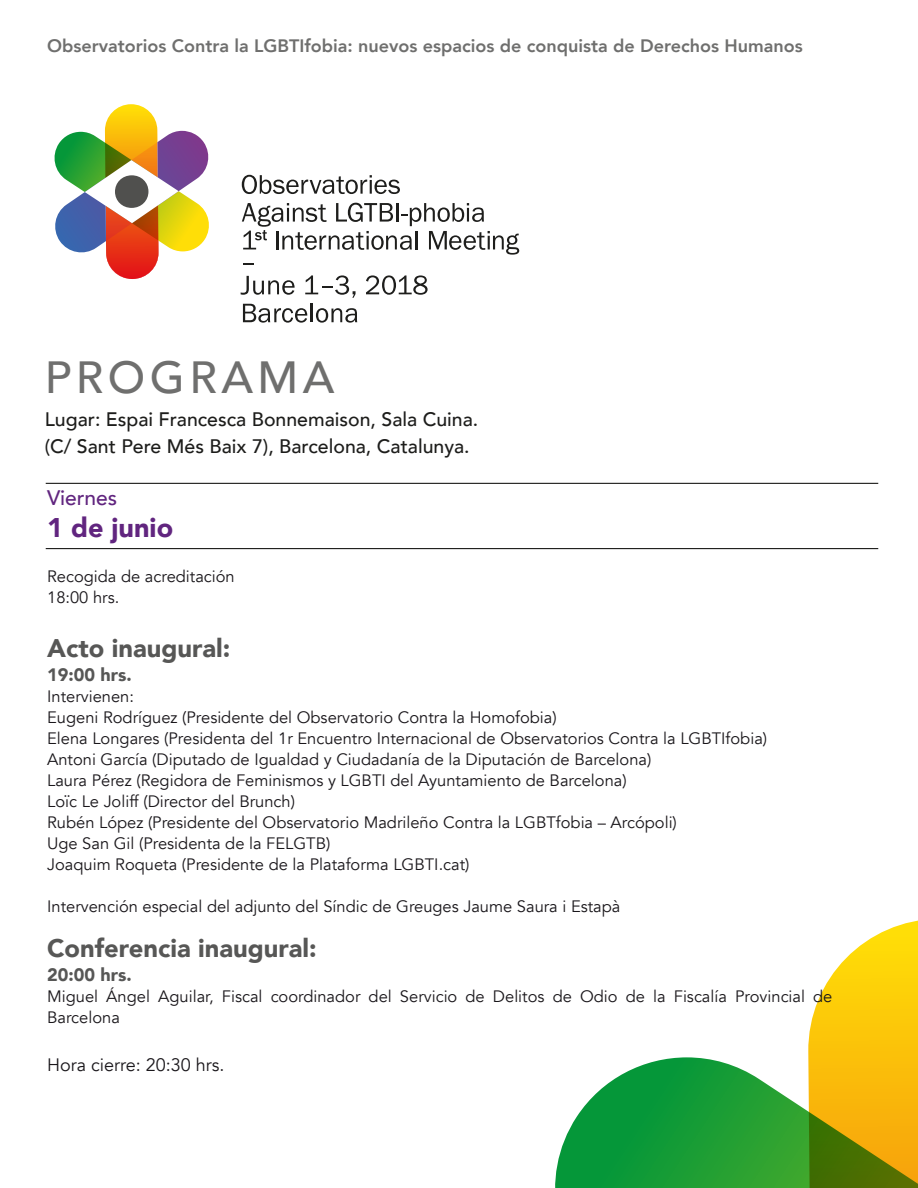
<style>
.page{position:relative;width:918px;height:1188px;background:#fff}
.page>*{position:absolute;margin:0;border:0;box-sizing:border-box;transform-origin:0 0}
.t1{font:500 45px "Avenir";letter-spacing:.1em;color:#6f6f6e}
.t2{font:900 27px "Avenir";color:#61257f}
.t3{font:900 25.5px "Avenir";color:#575756}
.t4{font:500 21px "Avenir";color:#61257f}
.t5{font:500 19.5px/27px "Avenir";color:#1d1d1b}
.t6{font:800 18px "Avenir";color:#6f6f6e}
.t7{font:18px "Avenir";color:#1a171b}
.t8{font:900 18px "Avenir";color:#575756}
.t9{font:16.5px/21px "Avenir";color:#1a171b}
</style>
<div class="page">
<svg style="left:555px;top:1057px;width:253px;height:131px"></svg>
<svg style="left:808px;top:920px;width:110px;height:268px;background:#e0bd26"></svg>
<hr style="left:46px;top:548px;width:832px;height:1px;background:#1d1d1b">
<hr style="left:46px;top:483px;width:832px;height:1px;background:#1d1d1b">
<svg style="left:242px;top:175px;width:158px;height:19px"></svg>
<svg style="left:242px;top:203px;width:277px;height:52px"></svg>
<svg style="left:243px;top:263px;width:11px;height:2px"></svg>
<svg style="left:241px;top:276px;width:54px;height:19px"></svg>
<svg style="left:305px;top:275px;width:51px;height:23px"></svg>
<svg style="left:366px;top:275px;width:62px;height:20px"></svg>
<svg style="left:243px;top:304px;width:114px;height:19px"></svg>
<svg style="left:54px;top:104px;width:155px;height:175px"></svg>
<div style="left:115px;top:175px;width:34px;height:33px;background:#50504e;border-radius:16px"></div>
<p class="t6" style="left:47px;top:31px;width:757px">Observatorios Contra la LGBTIfobia: nuevos espacios de conquista de Derechos Humanos</p>
<h1 class="t1" style="left:45px;top:339px;width:291px">PROGRAMA</h1>
<p class="t5" style="left:45px;top:404px;width:435px">Lugar: Espai Francesca Bonnemaison, Sala Cuina. (C/ Sant Pere Més Baix 7), Barcelona, Catalunya.</p>
<p class="t4" style="left:47px;top:480px;width:72px">Viernes</p>
<h2 class="t2" style="left:47px;top:504px;width:127px">1 de junio</h2>
<p class="t9" style="left:47px;top:566px;width:189px">Recogida de acreditación<br>18:00 hrs.</p>
<h3 class="t3" style="left:47px;top:626px;width:185px">Acto inaugural:</h3>
<p class="t8" style="left:47px;top:659px;width:86px">19:00 hrs.</p>
<p class="t9" style="left:47px;top:686px;width:722px">Intervienen:<br>Eugeni Rodríguez (Presidente del Observatorio Contra la Homofobia)<br>Elena Longares (Presidenta del 1r Encuentro Internacional de Observatorios Contra la LGBTIfobia)<br>Antoni García (Diputado de Igualdad y Ciudadanía de la Diputación de Barcelona)<br>Laura Pérez (Regidora de Feminismos y LGBTI del Ayuntamiento de Barcelona)<br>Loïc Le Joliff (Director del Brunch)<br>Rubén López (Presidente del Observatorio Madrileño Contra la LGBTfobia – Arcópoli)<br>Uge San Gil (Presidenta de la FELGTB)<br>Joaquim Roqueta (Presidente de la Plataforma LGBTI.cat)</p>
<p class="t9" style="left:47px;top:896px;width:575px">Intervención especial del adjunto del Síndic de Greuges Jaume Saura i Estapà</p>
<h3 class="t3" style="left:47px;top:926px;width:271px">Conferencia inaugural:</h3>
<p class="t8" style="left:47px;top:959px;width:86px">20:00 hrs.</p>
<p class="t9" style="left:47px;top:986px;width:787px">Miguel Ángel Aguilar, Fiscal coordinador del Servicio de Delitos de Odio de la Fiscalía Provincial de<br>Barcelona</p>
<p class="t7" style="left:47px;top:1054px;width:179px">Hora cierre: 20:30 hrs.</p>
</div>
